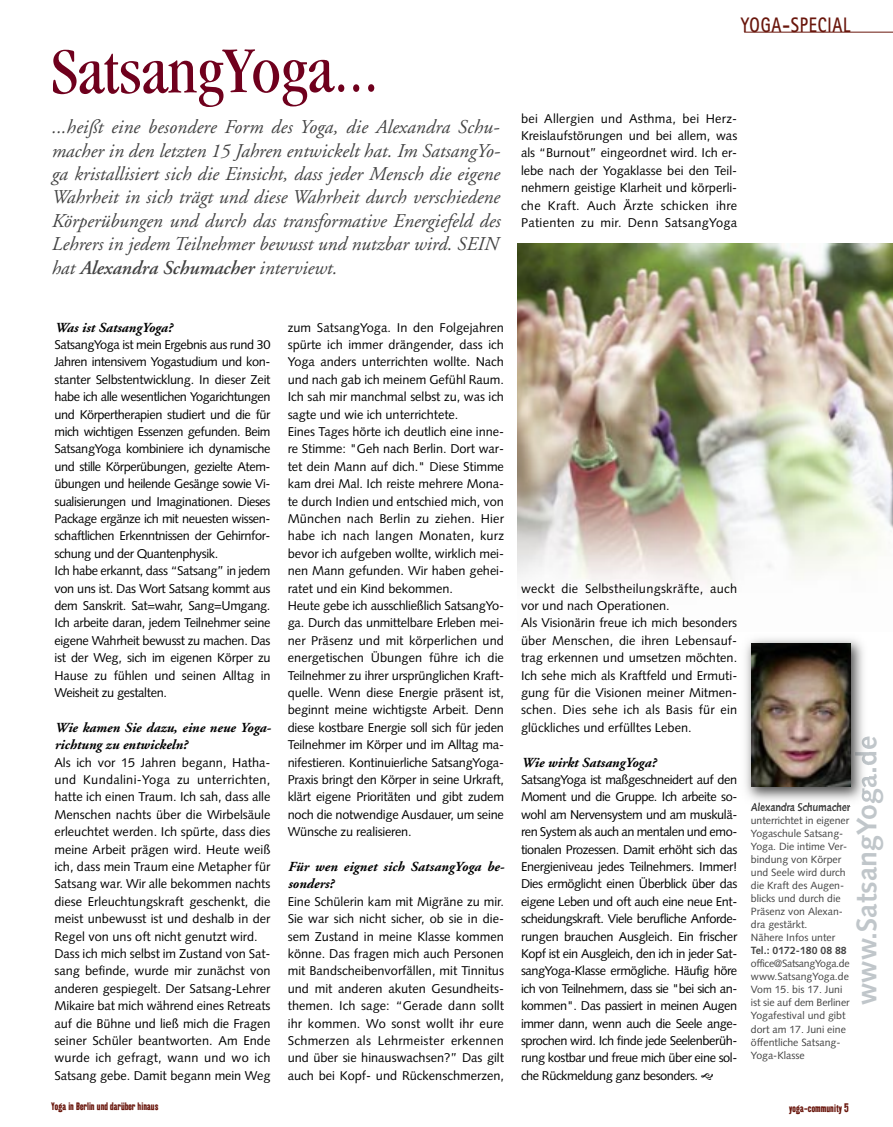
<style>
.page{position:relative;width:893px;height:1127px;background:#fff}
.page>*{position:absolute;margin:0;border:0;box-sizing:border-box;transform-origin:0 0}
.t1{font:condensed 67.5px "Garamond";letter-spacing:-.005em;color:#6f001d}
.t2{font:700 28.5px "Syntax";color:#c0c6ca}
.t3{font:700 21px "Rotis Sans Serif";letter-spacing:.05em;color:#69160c;scale:.78 1}
.t4{font:italic 19.5px/23.4px "Adobe Garamond";color:#424242;text-align:justify}
.t5{font:italic 700 13.8px/17.4px "Adobe Garamond";color:#000}
.t6{font:12.75px/17.4px "Syntax";letter-spacing:-.005em;color:#000}
.t7{font:12.75px/17.4px "Syntax";letter-spacing:-.035em;color:#000}
.t8{font:10.5px/13px "Syntax";color:#424242}
.t9{font:10.5px "Kipp No 1";color:#69160c}
.t10{font:700 10.5px "Syntax";letter-spacing:-.02em;color:#424242}
.t11{font:700 10.5px "Syntax";color:#424242}
.s1{font-weight:600}
.s2{font-size:12px}
</style>
<div class="page">
<img style="left:518px;top:243px;width:375px;height:344px">
<hr style="left:744px;top:32px;width:149px;height:1px;background:#69160c">
<img style="left:745px;top:638px;width:123px;height:168px">
<img style="left:751px;top:803px;width:75px;height:3px">
<svg style="left:856px;top:805px;width:12px;height:1px"></svg>
<img style="left:752px;top:643px;width:98px;height:143px">
<h1 class="t1" style="left:51px;top:44px;width:329px">SatsangYoga...</h1>
<p class="t4" style="left:51px;top:117px;width:451px">...heißt eine besondere Form des Yoga, die Alexandra Schu&shy;macher in den letzten 15 Jahren entwickelt hat. Im SatsangYo&shy;ga kristallisiert sich die Einsicht, dass jeder Mensch die eigene Wahrheit in sich trägt und diese Wahrheit durch verschiedene Körperübungen und durch das transformative Energiefeld des Lehrers in jedem Teilnehmer bewusst und nutzbar wird. SEIN hat <span class="s1">Alexandra Schumacher</span> interviewt.</p>
<h3 class="t3" style="left:741px;top:17px;width:142px">YOGA-SPECIAL</h3>
<p class="t6" style="left:521px;top:111px;width:218px;text-align:justify">bei Allergien und Asthma, bei Herz-Kreislaufstörungen und bei allem, was als “Burnout” eingeordnet wird. Ich er&shy;lebe nach der Yogaklasse bei den Teil&shy;nehmern geistige Klarheit und körperli&shy;che Kraft. Auch Ärzte schicken ihre Patienten zu mir. Denn SatsangYoga</p>
<p class="t5" style="left:54px;top:320px;width:119px">Was ist SatsangYoga?</p>
<p class="t7" style="left:54px;top:337px;width:218px">SatsangYoga ist mein Ergebnis aus rund 30<br>Jahren intensivem Yogastudium und kon&shy;stanter Selbstentwicklung. In dieser Zeit habe ich alle wesentlichen Yogarichtungen und Körpertherapien studiert und die für mich wichtigen Essenzen gefunden. Beim SatsangYoga kombiniere ich dynamische und stille Körperübungen, gezielte Atem&shy;übungen und heilende Gesänge sowie Vi&shy;sualisierungen und Imaginationen. Dieses Package ergänze ich mit neuesten wissen&shy;schaftlichen Erkenntnissen der Gehirnfor&shy;schung und der Quantenphysik.<br>Ich habe erkannt, dass “Satsang” in jedem von uns ist. Das Wort Satsang kommt aus dem Sanskrit. Sat=wahr, Sang=Umgang.<br>Ich arbeite daran, jedem Teilnehmer seine eigene Wahrheit bewusst zu machen. Das ist der Weg, sich im eigenen Körper zu Hause zu fühlen und seinen Alltag in Weisheit zu gestalten.</p>
<p class="t5" style="left:54px;top:720px;width:218px">Wie kamen Sie dazu, eine neue Yoga&shy;richtung zu entwickeln?</p>
<p class="t6" style="left:54px;top:755px;width:218px">Als ich vor 15 Jahren begann, Hatha&shy;und Kundalini-Yoga zu unterrichten, hatte ich einen Traum. Ich sah, dass alle Menschen nachts über die Wirbelsäule erleuchtet werden. Ich spürte, dass dies meine Arbeit prägen wird. Heute weiß ich, dass mein Traum eine Metapher für Satsang war. Wir alle bekommen nachts diese Erleuchtungskraft geschenkt, die meist unbewusst ist und deshalb in der Regel von uns oft nicht genutzt wird.<br>Dass ich mich selbst im Zustand von Sat&shy;sang befinde, wurde mir zunächst von anderen gespiegelt. Der Satsang-Lehrer Mikaire bat mich während eines Retreats auf die Bühne und ließ mich die Fragen seiner Schüler beantworten. Am Ende wurde ich gefragt, wann und wo ich Satsang gebe. Damit begann mein Weg</p>
<p class="t6" style="left:288px;top:320px;width:218px">zum SatsangYoga. In den Folgejahren spürte ich immer drängender, dass ich Yoga anders unterrichten wollte. Nach und nach gab ich meinem Gefühl Raum.<br>Ich sah mir manchmal selbst zu, was ich sagte und wie ich unterrichtete.<br>Eines Tages hörte ich deutlich eine inne&shy;re Stimme: "Geh nach Berlin. Dort war&shy;tet dein Mann auf dich." Diese Stimme kam drei Mal. Ich reiste mehrere Mona&shy;te durch Indien und entschied mich, von München nach Berlin zu ziehen. Hier habe ich nach langen Monaten, kurz bevor ich aufgeben wollte, wirklich mei&shy;nen Mann gefunden. Wir haben gehei&shy;ratet und ein Kind bekommen.<br>Heute gebe ich ausschließlich SatsangYo&shy;ga. Durch das unmittelbare Erleben mei&shy;ner Präsenz und mit körperlichen und energetischen Übungen führe ich die Teilnehmer zu ihrer ursprünglichen Kraft&shy;quelle. Wenn diese Energie präsent ist, beginnt meine wichtigste Arbeit. Denn diese kostbare Energie soll sich für jeden Teilnehmer im Körper und im Alltag ma&shy;nifestieren. Kontinuierliche SatsangYoga-Praxis bringt den Körper in seine Urkraft, klärt eigene Prioritäten und gibt zudem noch die notwendige Ausdauer, um seine Wünsche zu realisieren.</p>
<p class="t5" style="left:288px;top:859px;width:218px">Für wen eignet sich SatsangYoga be&shy;sonders?</p>
<p class="t6" style="left:288px;top:894px;width:218px;text-align:justify">Eine Schülerin kam mit Migräne zu mir.<br>Sie war sich nicht sicher, ob sie in die&shy;sem Zustand in meine Klasse kommen könne. Das fragen mich auch Personen mit Bandscheibenvorfällen, mit Tinnitus und mit anderen akuten Gesundheits&shy;themen. Ich sage: “Gerade dann sollt ihr kommen. Wo sonst wollt ihr eure Schmerzen als Lehrmeister erkennen und über sie hinauswachsen?” Das gilt auch bei Kopf- und Rückenschmerzen,</p>
<p class="t6" style="left:521px;top:581px;width:218px">weckt die Selbstheilungskräfte, auch vor und nach Operationen.<br>Als Visionärin freue ich mich besonders über Menschen, die ihren Lebensauf&shy;trag erkennen und umsetzen möchten.<br>Ich sehe mich als Kraftfeld und Ermuti&shy;gung für die Visionen meiner Mitmen&shy;schen. Dies sehe ich als Basis für ein glückliches und erfülltes Leben.</p>
<p class="t5" style="left:521px;top:755px;width:136px">Wie wirkt SatsangYoga?</p>
<p class="t6" style="left:521px;top:772px;width:218px;text-align:justify">SatsangYoga ist maßgeschneidert auf den Moment und die Gruppe. Ich arbeite so&shy;wohl am Nervensystem und am muskulä&shy;ren System als auch an mentalen und emo&shy;tionalen Prozessen. Damit erhöht sich das Energieniveau jedes Teilnehmers. Immer!<br>Dies ermöglicht einen Überblick über das eigene Leben und oft auch eine neue Ent&shy;scheidungskraft. Viele berufliche Anforde&shy;rungen brauchen Ausgleich. Ein frischer Kopf ist ein Ausgleich, den ich in jeder Sat&shy;sangYoga-Klasse ermögliche. Häufig höre ich von Teilnehmern, dass sie "bei sich an&shy;kommen". Das passiert in meinen Augen immer dann, wenn auch die Seele ange&shy;sprochen wird. Ich finde jede Seelenberüh&shy;rung kostbar und freue mich über eine sol&shy;che Rückmeldung ganz besonders.</p>
<h2 class="t2" style="left:855px;top:1005px;width:270px;rotate:-90deg">www.SatsangYoga.de</h2>
<p class="t10" style="left:751px;top:803px;width:101px">Alexandra Schumacher</p>
<p class="t8" style="left:751px;top:814px;width:100px">unterrichtet in eigener<br>Yogaschule Satsang -<br>Yoga. Die intime Ver - bindung von Körper und Seele wird durch die Kraft des Augen&shy;blicks und durch die<br>Präsenz von Alexan&shy;dra gestärkt.<br>Nähere Infos unter</p>
<p class="t11" style="left:751px;top:946px;width:97px">Tel.: 0172-180 08 88</p>
<p class="t8" style="left:751px;top:958px;width:100px">office@SatsangYoga.de www.SatsangYoga.de<br>Vom 15. bis 17. Juni ist sie auf dem Berliner<br>Yogafestival und gibt dort am 17. Juni eine öffentliche Satsang-<br>Yoga-Klasse</p>
<p class="t9" style="left:51px;top:1103px;width:109px">Yoga in Berlin und darüber hinaus</p>
<p class="t9" style="left:789px;top:1104px;width:61px">yoga-community <span class="s2">5</span></p>
</div>
